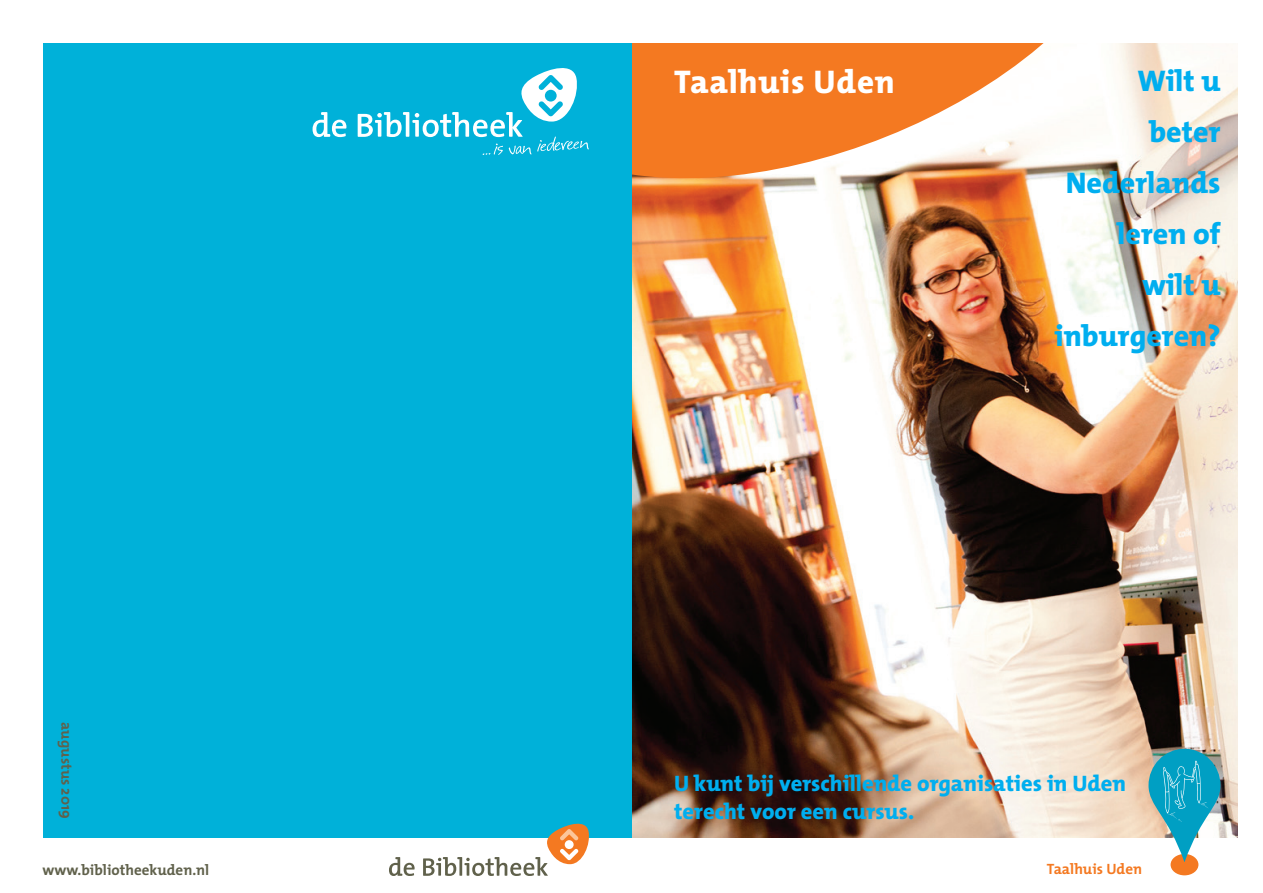
<style>
.page{position:relative;width:1263px;height:893px;background:#fff}
.page>*{position:absolute;margin:0;border:0;box-sizing:border-box;transform-origin:0 0}
.t1{font:800 33px "The Mix";letter-spacing:.025em;color:#fff}
.t2{font:800 30px "The Mix";color:#00aeef}
.t3{font:800 22.5px "The Mix";color:#00aeef}
.t4{font:700 15px "The Mix";color:#60614b}
.t5{font:700 15px "The Mix";color:#f47921}
</style>
<div class="page">
<img style="left:631px;top:71px;width:606px;height:767px">
<svg style="left:631px;top:43px;width:579px;height:210px"></svg>
<div style="left:43px;top:43px;width:588px;height:795px;background:#00b1d9"></div>
<svg style="left:313px;top:112px;width:33px;height:25px"></svg>
<svg style="left:358px;top:68px;width:231px;height:87px"></svg>
<svg style="left:389px;top:857px;width:26px;height:19px"></svg>
<svg style="left:423px;top:823px;width:166px;height:53px"></svg>
<svg style="left:1148px;top:749px;width:72px;height:126px"></svg>
<p class="t4" style="left:79px;top:722px;width:98px;rotate:90deg">augustus 2019</p>
<p class="t4" style="left:43px;top:857px;width:168px">www.bibliotheekuden.nl</p>
<p class="t1" style="left:674px;top:63px;width:222px">Taalhuis Uden</p>
<p class="t2" style="left:1137px;top:63px;width:85px">Wilt u</p>
<p class="t2" style="left:1149px;top:114px;width:73px">beter</p>
<p class="t2" style="left:1066px;top:165px;width:156px">Nederlands</p>
<p class="t2" style="left:1117px;top:216px;width:105px">leren of</p>
<p class="t2" style="left:1142px;top:267px;width:80px">wilt u</p>
<p class="t2" style="left:1055px;top:318px;width:167px">inburgeren?</p>
<p class="t3" style="left:674px;top:770px;width:454px">U kunt bij verschillende organisaties in Uden</p>
<p class="t3" style="left:674px;top:799px;width:242px">terecht voor een cursus.</p>
<p class="t5" style="left:1047px;top:857px;width:97px">Taalhuis Uden</p>
</div>
